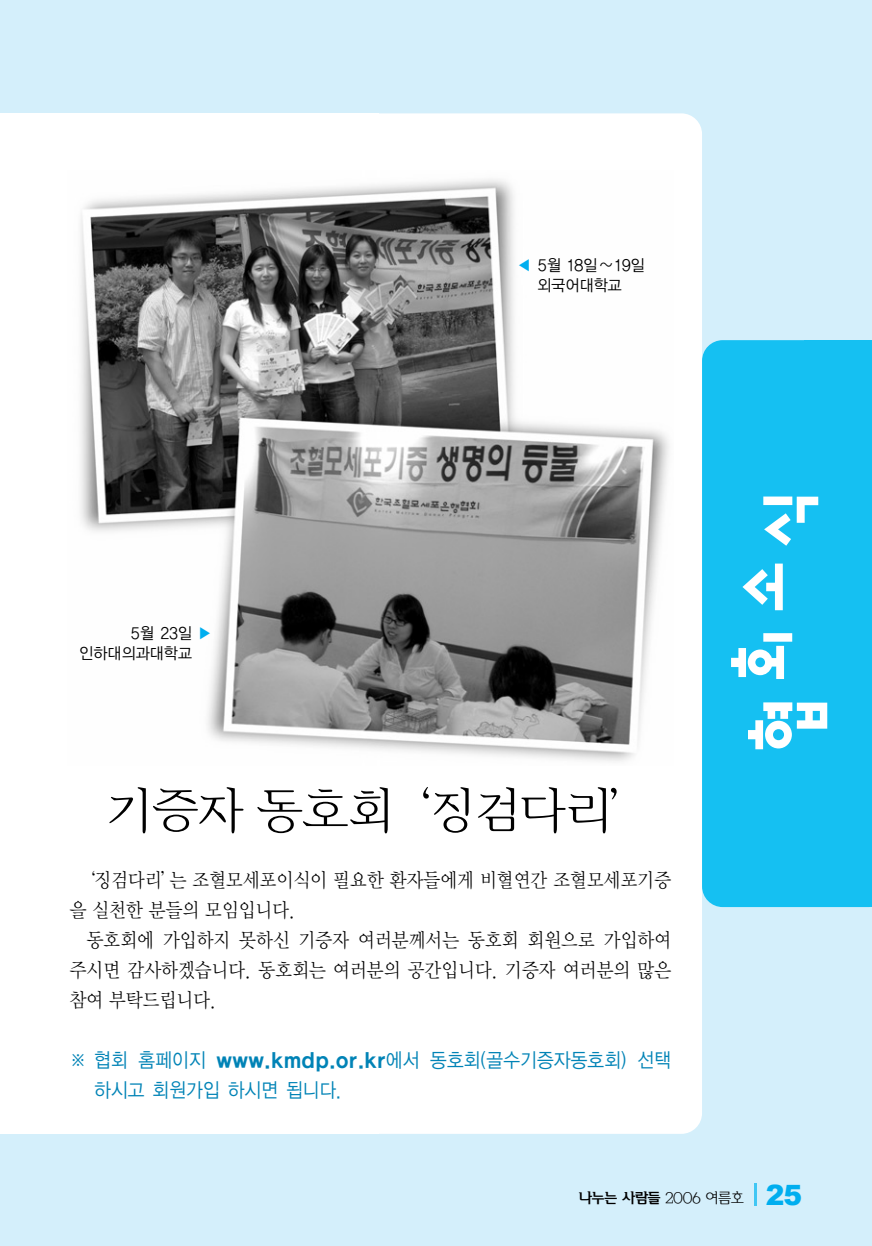
<style>
.page{position:relative;width:872px;height:1246px;background:#d4effb}
.page>*{position:absolute;margin:0;border:0;box-sizing:border-box;transform-origin:0 0}
.t1{font:52px "Sand Sa L";letter-spacing:-.025em;color:#000}
.t2{font:20px/30px "Y Mj O12";letter-spacing:-.065em;color:#000;scale:.9 1}
.t3{font:20px/30px "YGO12";letter-spacing:-.065em;color:#0083b6;scale:.9 1}
.t4{font:16px/20px "YGO12";letter-spacing:-.07em;color:#000;text-align:center;scale:.95 1}
.t5{font:14px "Soma L";letter-spacing:-.1em;color:#000}
.s1{color:#00aeef}
.s2{font-family:"YGO15"}
.s3{font-family:"Soma M"}
.s4{font-family:"Arial";font-weight:900;font-size:28px;color:#00aeef}
</style>
<div class="page">
<div style="left:0;top:113px;width:702px;height:1021px;background:#fff;border-radius:21px"></div>
<div style="left:0;top:113px;width:379px;height:1021px;background:#fff"></div>
<div style="left:702px;top:340px;width:102px;height:567px;background:#15c0f2"></div>
<div style="left:804px;top:340px;width:68px;height:567px;background:#15c0f2"></div>
<svg style="left:748px;top:702px;width:79px;height:47px;background:#85def8"></svg>
<svg style="left:731px;top:633px;width:61px;height:46px;background:#7ddcf7"></svg>
<svg style="left:742px;top:564px;width:41px;height:46px;background:#78daf7"></svg>
<svg style="left:763px;top:497px;width:55px;height:49px"></svg>
<hr style="left:754px;top:1183px;width:3px;height:23px;background:#40c7f4">
<img style="left:80px;top:179px;width:589px;height:582px">
<p class="t4" style="left:79px;top:625px;width:142px;text-align:left;text-indent:52px">5월 23일 <span class="s1">▶ </span>인하대의과대학교</p>
<p class="t4" style="left:517px;top:256px;width:137px"><span class="s1">◀</span> 5월 18일~19일 외국어대학교</p>
<h1 class="t1" style="left:107px;top:787px;width:553px">기증자 동호회‘징검다리’</h1>
<p class="t2" style="left:69px;top:866px;width:671px;text-indent:8px">‘징검다리’는 조혈모세포이식이 필요한 환자들에게 비혈연간 조혈모세포기증 을 실천한 분들의 모임입니다.</p>
<p class="t2" style="left:69px;top:926px;width:671px;text-align:justify;text-indent:17px">동호회에 가입하지 못하신 기증자 여러분께서는 동호회 회원으로 가입하여 주시면 감사하겠습니다. 동호회는 여러분의 공간입니다. 기증자 여러분의 많은 참여 부탁드립니다.</p>
<p class="t3" style="left:94px;top:1046px;width:644px;text-indent:-24px">※ 협회 홈페이지 <span class="s2">www.kmdp.or.kr</span>에서 동호회(골수기증자동호회) 선택 하시고 회원가입 하시면 됩니다.</p>
<p class="t5" style="left:578px;top:1192px;width:225px"><span class="s3">나누는 사람들</span> 2006 여름호 <span class="s4">25</span></p>
</div>
